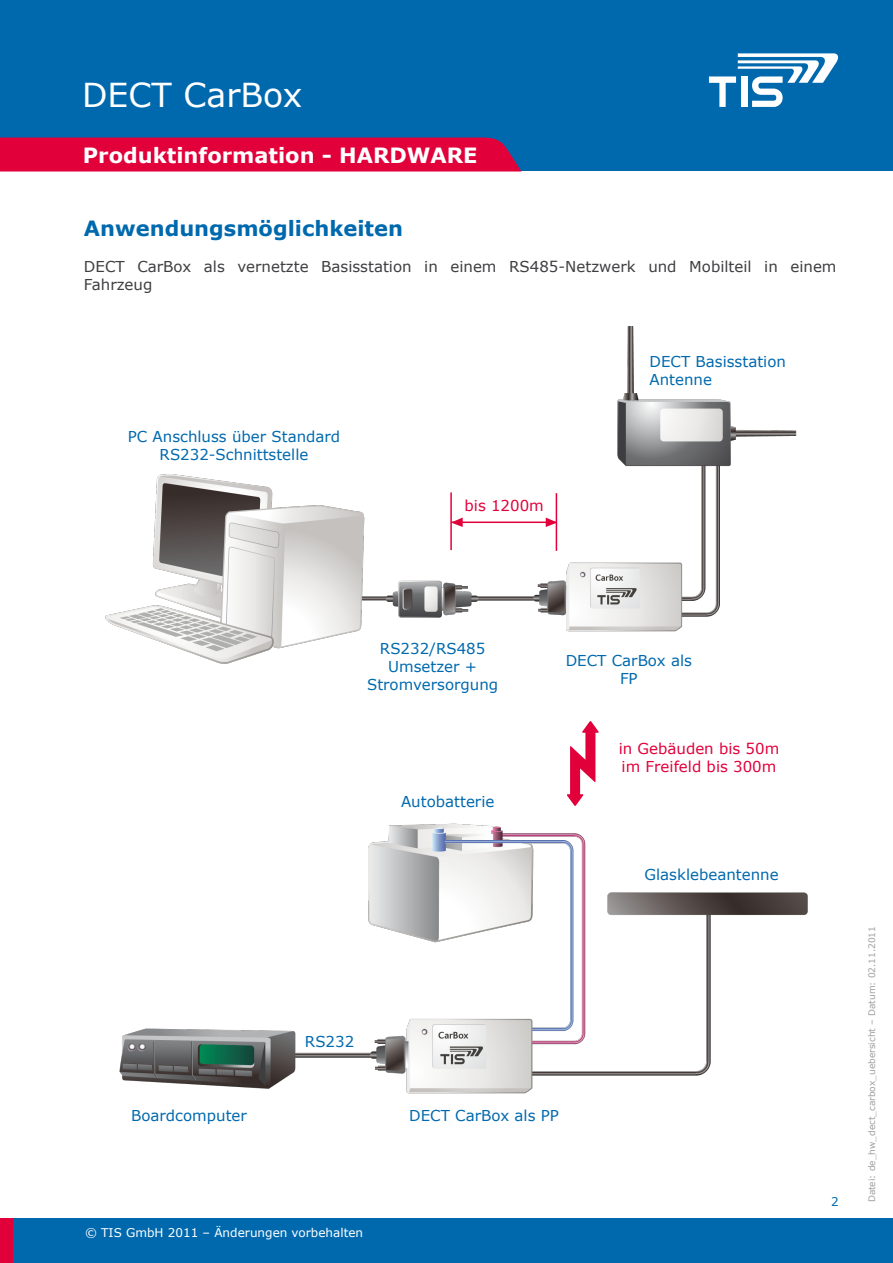
<style>
.page{position:relative;width:893px;height:1263px;background:#fff}
.page>*{position:absolute;margin:0;border:0;box-sizing:border-box;transform-origin:0 0}
.t1{font:33px "Verdana";color:#fff}
.t2{font:700 21px "Verdana";color:#fff}
.t3{font:700 21px "Verdana";color:#0069ae}
.t4{font:15px "Verdana";color:#0069ae}
.t5{font:15px/18px "Verdana";color:#3e3d40}
.t6{font:15px "Verdana";color:#e2003b}
.t7{font:12px "Verdana";color:#fff}
.t8{font:12px "Verdana";color:#0069ae}
.t9{font:9px "Verdana";color:#9c9e9f}
</style>
<div class="page">
<div style="left:0;top:1218px;width:893px;height:45px;background:#0069ae"></div>
<div style="left:0;top:0;width:893px;height:171px;background:#0069ae"></div>
<svg style="left:0;top:137px;width:521px;height:35px;background:#da0741"></svg>
<div style="left:0;top:1218px;width:13px;height:45px;background:#e2003b"></div>
<svg style="left:709px;top:53px;width:129px;height:54px"></svg>
<img style="left:105px;top:326px;width:692px;height:338px">
<img style="left:119px;top:823px;width:689px;height:271px">
<svg style="left:452px;top:517px;width:11px;height:10px"></svg>
<svg style="left:546px;top:517px;width:10px;height:10px"></svg>
<hr style="left:450px;top:492px;width:2px;height:58px;background:#e2003b">
<hr style="left:556px;top:493px;width:1px;height:58px;background:#e2003b">
<hr style="left:451px;top:521px;width:105px;height:2px;background:#e2003b">
<svg style="left:567px;top:721px;width:32px;height:85px"></svg>
<p class="t1" style="left:82px;top:74px;width:222px">DECT CarBox</p>
<p class="t2" style="left:83px;top:142px;width:396px">Produktinformation - HARDWARE</p>
<p class="t3" style="left:84px;top:215px;width:321px">Anwendungsmöglichkeiten</p>
<p class="t5" style="left:84px;top:258px;width:754px">DECT CarBox als vernetzte Basisstation in einem RS485-Netzwerk und Mobilteil in einem<br>Fahrzeug</p>
<p class="t4" style="left:128px;top:427px;width:214px">PC Anschluss über Standard</p>
<p class="t4" style="left:160px;top:445px;width:150px">RS232-Schnittstelle</p>
<p class="t6" style="left:464px;top:496px;width:81px">bis 1200m</p>
<p class="t4" style="left:649px;top:352px;width:138px">DECT Basisstation</p>
<p class="t4" style="left:649px;top:370px;width:64px">Antenne</p>
<p class="t4" style="left:380px;top:639px;width:107px">RS232/RS485</p>
<p class="t4" style="left:388px;top:657px;width:90px">Umsetzer +</p>
<p class="t4" style="left:367px;top:675px;width:133px">Stromversorgung</p>
<p class="t4" style="left:401px;top:792px;width:95px">Autobatterie</p>
<p class="t4" style="left:566px;top:651px;width:128px">DECT CarBox als</p>
<p class="t4" style="left:620px;top:669px;width:19px">FP</p>
<p class="t6" style="left:619px;top:739px;width:162px">in Gebäuden bis 50m</p>
<p class="t6" style="left:622px;top:757px;width:156px">im Freifeld bis 300m</p>
<p class="t4" style="left:644px;top:865px;width:136px">Glasklebeantenne</p>
<p class="t4" style="left:131px;top:1106px;width:117px">Boardcomputer</p>
<p class="t4" style="left:305px;top:1032px;width:51px">RS232</p>
<p class="t7" style="left:85px;top:1225px;width:280px">© TIS GmbH 2011 – Änderungen vorbehalten</p>
<p class="t4" style="left:409px;top:1106px;width:151px">DECT CarBox als PP</p>
<p class="t8" style="left:831px;top:1194px;width:9px">2</p>
<p class="t9" style="left:866px;top:1202px;width:278px;rotate:-90deg">Datei: de_hw_dect_carbox_uebersicht – Datum: 02.11.2011</p>
</div>
